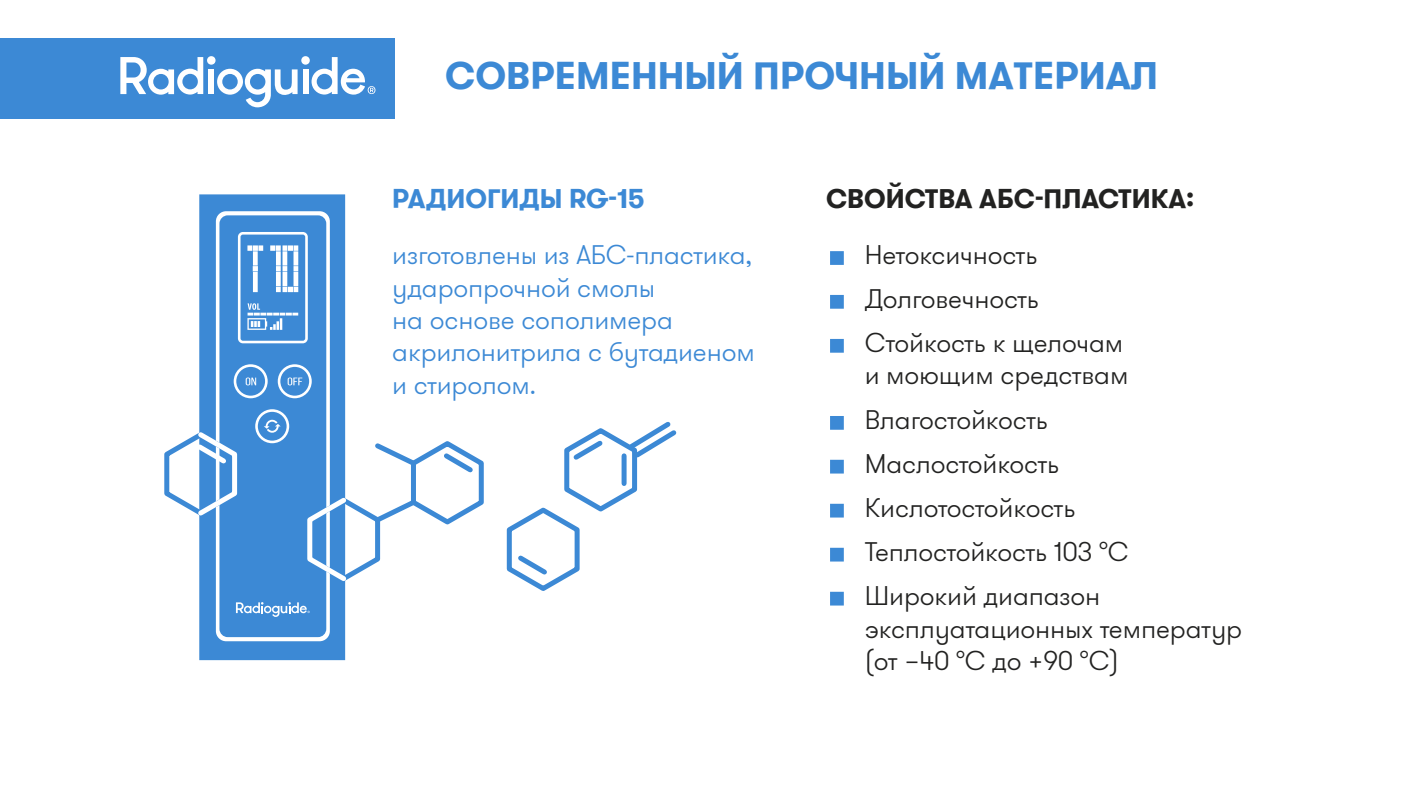
<style>
.page{position:relative;width:1418px;height:798px;background:#fff}
.page>*{position:absolute;margin:0;border:0;box-sizing:border-box;transform-origin:0 0}
.t1{font:700 38.25px "GT Walsheim Pro";color:#3c89d5}
.t2{font:300 26.88px/44.1px "GT Walsheim Pro";letter-spacing:-.005em;color:#222221}
.t3{font:300 26.88px/32.2px "GT Walsheim Pro";letter-spacing:-.005em;color:#3c89d5}
.t4{font:700 26.88px "GT Walsheim Pro";color:#222221}
.t5{font:700 26.88px "GT Walsheim Pro";color:#3c89d5}
</style>
<div class="page">
<div style="left:0;top:39px;width:395px;height:80px;background:#3c89d5"></div>
<svg style="left:120px;top:56px;width:255px;height:51px"></svg>
<svg style="left:199px;top:194px;width:147px;height:467px;background:#438dd6"></svg>
<svg style="left:216px;top:211px;width:114px;height:430px;background:#5095d9"></svg>
<svg style="left:238px;top:232px;width:70px;height:111px"></svg>
<svg style="left:255px;top:409px;width:34px;height:34px"></svg>
<svg style="left:234px;top:364px;width:34px;height:34px"></svg>
<svg style="left:278px;top:364px;width:34px;height:34px"></svg>
<svg style="left:303px;top:437px;width:181px;height:148px"></svg>
<svg style="left:164px;top:427px;width:75px;height:92px"></svg>
<svg style="left:506px;top:421px;width:171px;height:170px"></svg>
<div style="left:830px;top:251px;width:13px;height:14px;background:#3c89d5;border:3px solid #3c89d5"></div>
<div style="left:830px;top:295px;width:13px;height:13px;background:#3c89d5"></div>
<div style="left:830px;top:339px;width:13px;height:13px;background:#3c89d5"></div>
<div style="left:830px;top:416px;width:13px;height:13px;background:#3c89d5"></div>
<div style="left:830px;top:459px;width:13px;height:14px;background:#3c89d5;border:3px solid #3c89d5"></div>
<div style="left:830px;top:503px;width:13px;height:14px;background:#3c89d5;border:3px solid #3c89d5"></div>
<div style="left:830px;top:547px;width:13px;height:14px;background:#3c89d5;border:3px solid #3c89d5"></div>
<div style="left:830px;top:591px;width:13px;height:14px;background:#3c89d5;border:3px solid #3c89d5"></div>
<h1 class="t1" style="left:445px;top:50px;width:714px">СОВРЕМЕННЫЙ ПРОЧНЫЙ МАТЕРИАЛ</h1>
<p class="t5" style="left:392px;top:181px;width:254px">РАДИОГИДЫ RG-15</p>
<p class="t3" style="left:392px;top:239px;width:364px">изготовлены из АБС-пластика, ударопрочной смолы<br>на основе сополимера акрилонитрила с бутадиеном и стиролом.</p>
<p class="t4" style="left:826px;top:181px;width:370px">СВОЙСТВА АБС-ПЛАСТИКА:</p>
<p class="t2" style="left:864px;top:233px;width:260px">Нетоксичность<br>Долговечность<br>Стойкость к щелочам</p>
<p class="t2" style="left:864px;top:353px;width:265px">и моющим средствам<br>Влагостойкость<br>Маслостойкость<br>Кислотостойкость<br>Теплостойкость 103 °C<br>Широкий диапазон</p>
<p class="t2" style="left:864px;top:612px;width:379px;line-height:32.2px">эксплуатационных температур (от −40 °C до +90 °C)</p>
</div>
